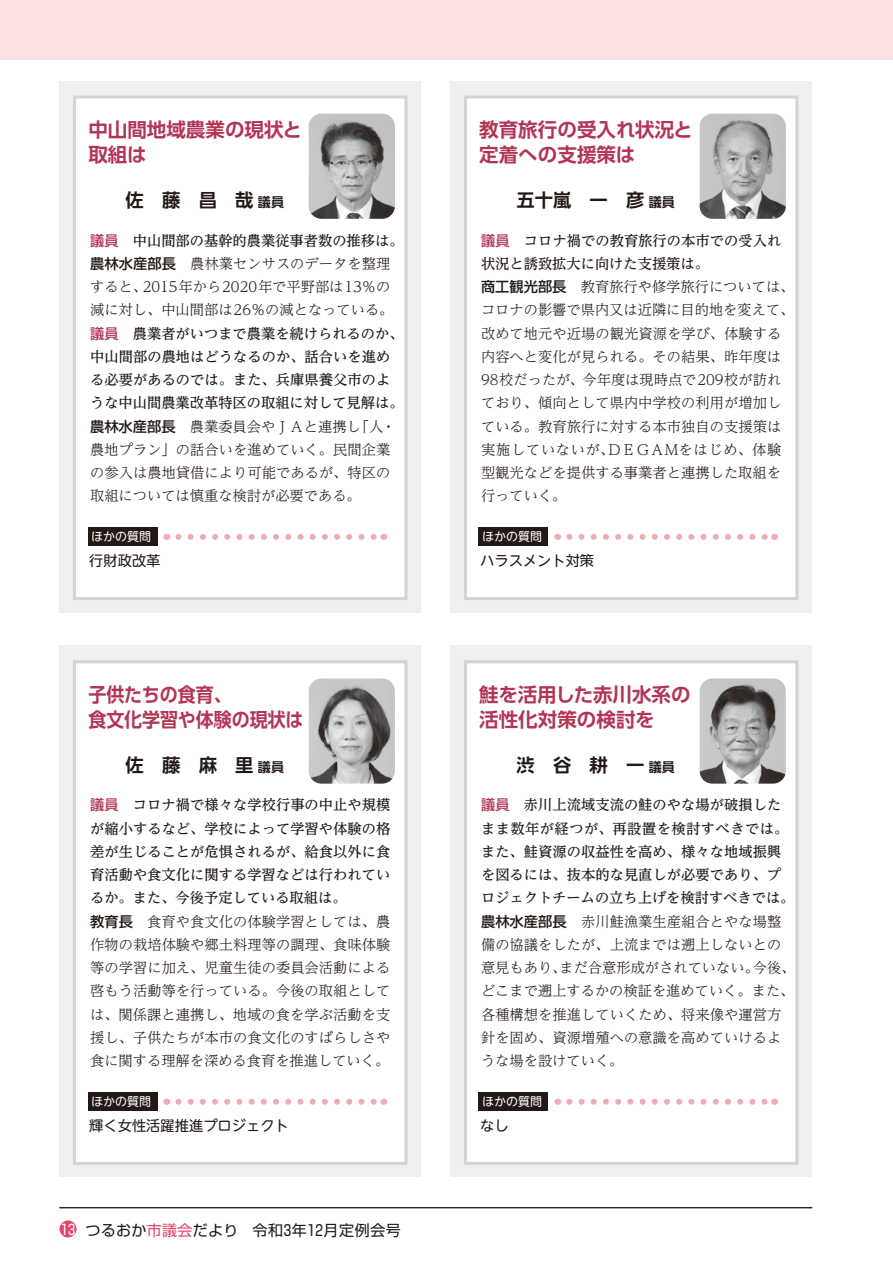
<style>
.page{position:relative;width:893px;height:1263px;background:#fff}
.page>*{position:absolute;margin:0;border:0;box-sizing:border-box;transform-origin:0 0}
.t1{font:700 19.5px/25.5px "UD Shin Go Pro De";color:#b23555}
.t2{font:700 19.5px/25.5px "UD Shin Go Pro De";color:#b23555;scale:.92 1}
.t3{font:700 18.3px "UD Shin Go Pro De";color:#221815}
.t4{font:15px "Shin Go Pr 6";letter-spacing:.02em;color:#221815}
.t5{font:300 14.25px/23.2px "UD Reimin Pro";letter-spacing:.005em;color:#221815}
.t6{font:14.25px "UD Shin M Go Pro";color:#221815}
.t7{font:12px "UD Shin M Go Pro";color:#fff}
.s1{font-size:13.05px}
.s2{font-family:"Shin Go Pr 6";font-weight:500;color:#b23555}
.s3{font-weight:500}
.s4{font-family:"Shin Go Pr 6";font-weight:500}
.s5{font-size:14.25px;color:#fff}
.s6{color:#e1476c}
</style>
<div class="page">
<div style="left:0;top:0;width:893px;height:60px;background:#fae1e2"></div>
<div style="left:60px;top:1220px;width:17px;height:17px;background:#e1476c;border-radius:50%"></div>
<hr style="left:60px;top:1207px;width:752px;height:1px;background:#221815">
<div style="left:60px;top:646px;width:361px;height:531px;background:#efefef"></div>
<div style="left:73px;top:660px;width:334px;height:505px;background:#fff;border:3px solid #d3d3d4"></div>
<div style="left:88px;top:1092px;width:69px;height:19px;background:#221815"></div>
<svg style="left:178px;top:1099px;width:199px;height:6px"></svg>
<div style="left:450px;top:646px;width:362px;height:531px;background:#efefef"></div>
<div style="left:464px;top:660px;width:334px;height:505px;background:#fff;border:3px solid #d3d3d4"></div>
<div style="left:479px;top:1092px;width:69px;height:19px;background:#221815"></div>
<svg style="left:569px;top:1099px;width:199px;height:6px"></svg>
<div style="left:60px;top:81px;width:361px;height:531px;background:#efefef"></div>
<div style="left:73px;top:95px;width:334px;height:505px;background:#fff;border:3px solid #d3d3d4"></div>
<div style="left:88px;top:527px;width:69px;height:19px;background:#221815"></div>
<svg style="left:178px;top:534px;width:199px;height:6px"></svg>
<div style="left:450px;top:81px;width:362px;height:531px;background:#efefef"></div>
<div style="left:464px;top:95px;width:334px;height:505px;background:#fff;border:3px solid #d3d3d4"></div>
<div style="left:479px;top:527px;width:69px;height:19px;background:#221815"></div>
<svg style="left:569px;top:534px;width:199px;height:6px"></svg>
<img style="left:700px;top:678px;width:86px;height:106px">
<img style="left:309px;top:678px;width:86px;height:106px">
<img style="left:700px;top:114px;width:86px;height:105px">
<img style="left:309px;top:114px;width:86px;height:105px">
<h1 class="t1" style="left:88px;top:116px;width:215px">中山間地域農業の現状と取組は</h1>
<p class="t3" style="left:125px;top:185px;width:160px">佐　藤　昌　哉 <span class="s1">議員</span></p>
<p class="t5" style="left:90px;top:228px;width:315px"><span class="s2">議員　</span><span class="s3">中山間部の基幹的農業従事者数の推移は。</span><span class="s4">農林水産部長　</span>農林業センサスのデータを整理すると、2015年から2020年で平野部は13％の減に対し、中山間部は26％の減となっている。<span class="s2">議員　</span><span class="s3">農業者がいつまで農業を続けられるのか、中山間部の農地はどうなるのか、話合いを進める必要があるのでは。また、兵庫県養父市のような中山間農業改革特区の取組に対して見解は。</span><span class="s4">農林水産部長　</span>農業委員会やＪＡと連携し「人・農地プラン」の話合いを進めていく。民間企業の参入は農地貸借により可能であるが、特区の取組については慎重な検討が必要である。</p>
<p class="t7" style="left:91px;top:527px;width:61px">ほかの質問</p>
<p class="t6" style="left:89px;top:549px;width:73px">行財政改革</p>
<h1 class="t2" style="left:88px;top:681px;width:235px">子供たちの食育、<br>食文化学習や体験の現状は</h1>
<p class="t3" style="left:125px;top:750px;width:160px">佐　藤　麻　里 <span class="s1">議員</span></p>
<p class="t5" style="left:90px;top:793px;width:302px"><span class="s2">議員　</span><span class="s3">コロナ禍で様々な学校行事の中止や規模が縮小するなど、学校によって学習や体験の格差が生じることが危惧されるが、給食以外に食育活動や食文化に関する学習などは行われているか。また、今後予定している取組は。<br></span><span class="s4">教育長　</span>食育や食文化の体験学習としては、農作物の栽培体験や郷土料理等の調理、食味体験等の学習に加え、児童生徒の委員会活動による啓もう活動等を行っている。今後の取組としては、関係課と連携し、地域の食を学ぶ活動を支援し、子供たちが本市の食文化のすばらしさや食に関する理解を深める食育を推進していく。</p>
<p class="t7" style="left:91px;top:1092px;width:61px">ほかの質問</p>
<p class="t6" style="left:89px;top:1113px;width:201px">輝く女性活躍推進プロジェクト</p>
<p class="t4" style="left:61px;top:1218px;width:342px"><span class="s5">13</span> つるおか<span class="s6">市議会</span>だより 令和3年12月定例会号</p>
<h1 class="t1" style="left:479px;top:116px;width:215px">教育旅行の受入れ状況と定着への支援策は</h1>
<p class="t3" style="left:516px;top:185px;width:160px">五十嵐　一　彦 <span class="s1">議員</span></p>
<p class="t5" style="left:481px;top:228px;width:315px"><span class="s2">議員　</span><span class="s3">コロナ禍での教育旅行の本市での受入れ状況と誘致拡大に向けた支援策は。<br></span><span class="s4">商工観光部長　</span>教育旅行や修学旅行については、コロナの影響で県内又は近隣に目的地を変えて、改めて地元や近場の観光資源を学び、体験する内容へと変化が見られる。その結果、昨年度は<br>98校だったが、今年度は現時点で209校が訪れており、傾向として県内中学校の利用が増加している。教育旅行に対する本市独自の支援策は実施していないが、ＤＥＧＡＭをはじめ、体験型観光などを提供する事業者と連携した取組を行っていく。</p>
<p class="t7" style="left:482px;top:527px;width:61px">ほかの質問</p>
<p class="t6" style="left:480px;top:549px;width:115px">ハラスメント対策</p>
<h1 class="t1" style="left:479px;top:681px;width:213px">鮭を活用した赤川水系の活性化対策の検討を</h1>
<p class="t3" style="left:516px;top:750px;width:160px">渋　谷　耕　一 <span class="s1">議員</span></p>
<p class="t5" style="left:481px;top:793px;width:316px"><span class="s2">議員　</span><span class="s3">赤川上流域支流の鮭のやな場が破損したまま数年が経つが、再設置を検討すべきでは。また、鮭資源の収益性を高め、様々な地域振興を図るには、抜本的な見直しが必要であり、プロジェクトチームの立ち上げを検討すべきでは。</span><span class="s4">農林水産部長　</span>赤川鮭漁業生産組合とやな場整備の協議をしたが、上流までは遡上しないとの意見もあり、まだ合意形成がされていない。今後、どこまで遡上するかの検証を進めていく。また、各種構想を推進していくため、将来像や運営方針を固め、資源増殖への意識を高めていけるような場を設けていく。</p>
<p class="t7" style="left:482px;top:1092px;width:61px">ほかの質問</p>
<p class="t6" style="left:480px;top:1113px;width:30px">なし</p>
</div>
